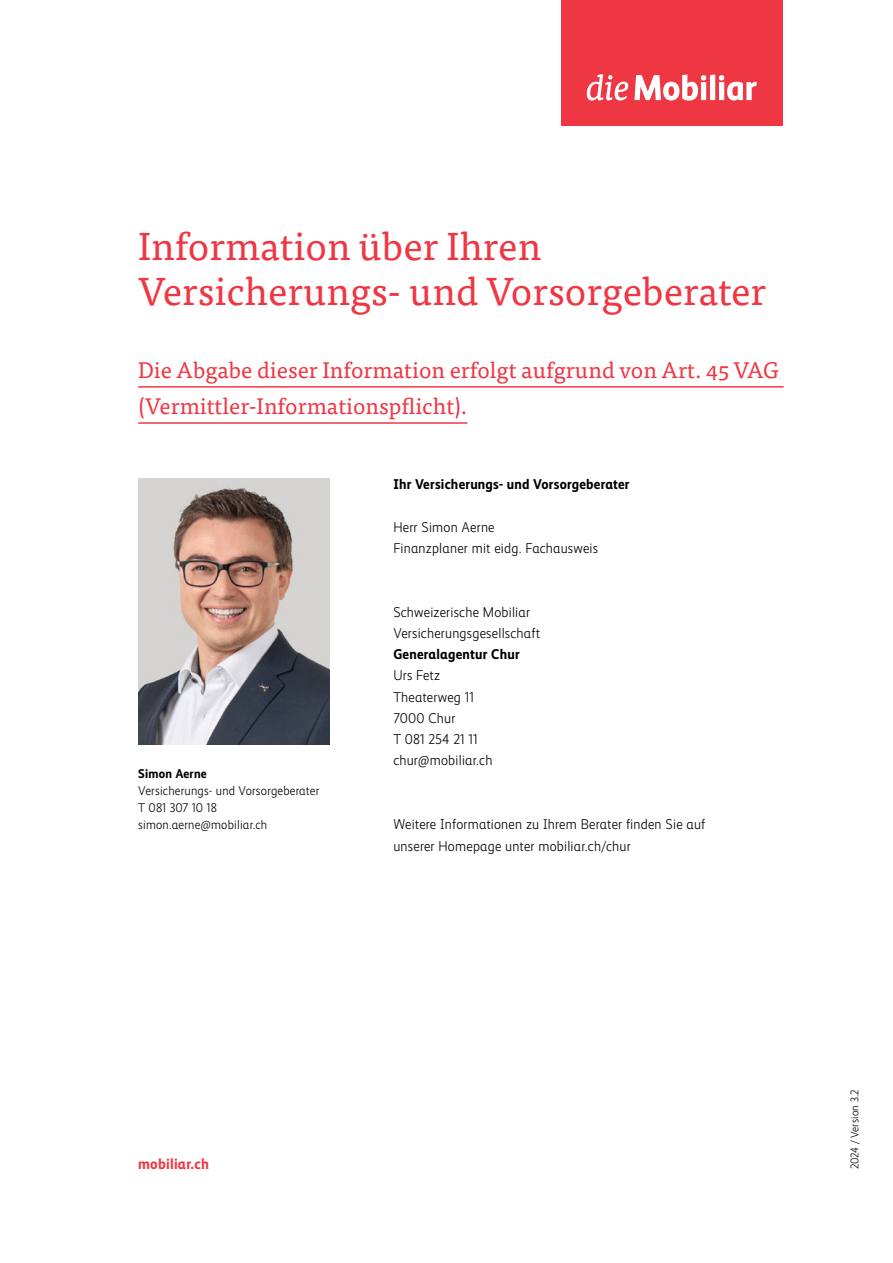
<style>
.page{position:relative;width:893px;height:1263px;background:#fff}
.page>*{position:absolute;margin:0;border:0;box-sizing:border-box;transform-origin:0 0}
.subheadline-1{font:39px/44.7px "Tisa Pro";color:#ef3744}
.Lead_Unterstrichen_1{font:22.5px/36.2px "Tisa Pro";color:#ef3744}
.t1{font:700 15px "Mobiliar Realist";letter-spacing:.015em;color:#ef3744}
.Adresse{font:300 14.25px/21.3px "Mobiliar Realist";letter-spacing:.015em;color:#000}
.paragraph_aftersubhe{font:300 14.25px/21.3px "Mobiliar Realist";letter-spacing:.015em;color:#000}
.paragraph_01{font:300 14.25px "Mobiliar Realist";letter-spacing:.015em;color:#000}
.subheadline-2{font:700 14.25px "Mobiliar Realist";letter-spacing:.015em;color:#000}
.Standort{font:700 14.25px "Mobiliar Realist";letter-spacing:.015em;color:#000}
.Email{font:300 14.25px "Mobiliar Realist";letter-spacing:.015em;color:#000}
.paragraph_02{font:300 12.75px "Mobiliar Realist";letter-spacing:.015em;color:#000}
.paragraph_02-2{font:700 12.75px "Mobiliar Realist";letter-spacing:.015em;color:#000}
.paragraph{font:300 11.25px "Mobiliar Realist";letter-spacing:.015em;color:#000}
</style>
<div class="page">
<hr style="left:138px;top:386px;width:646px;height:2px;background:#ef3744">
<hr style="left:138px;top:422px;width:329px;height:2px;background:#ef3744">
<img style="left:138px;top:479px;width:192px;height:265px">
<div style="left:561px;top:0;width:221px;height:125px;background:#ef3744"></div>
<svg style="left:587px;top:74px;width:41px;height:26px"></svg>
<svg style="left:634px;top:74px;width:123px;height:27px"></svg>
<p class="subheadline-1" style="left:138px;top:222px;width:629px">Information über Ihren<br>Versicherungs- und Vorsorgeberater</p>
<p class="Lead_Unterstrichen_1" style="left:138px;top:351px;width:642px">Die Abgabe dieser Information erfolgt aufgrund von Art. 45 VAG (Vermittler-Informationspflicht).</p>
<p class="subheadline-2" style="left:393px;top:476px;width:238px">Ihr Versicherungs- und Vorsorgeberater</p>
<p class="paragraph_02-2" style="left:138px;top:766px;width:70px">Simon Aerne</p>
<p class="paragraph_02" style="left:138px;top:784px;width:183px">Versicherungs- und Vorsorgeberater</p>
<p class="paragraph_02" style="left:138px;top:801px;width:80px">T 081 307 10 18</p>
<p class="paragraph_02" style="left:138px;top:818px;width:131px">simon.aerne@mobiliar.ch</p>
<p class="paragraph_01" style="left:393px;top:519px;width:103px">Herr Simon Aerne</p>
<p class="paragraph_01" style="left:393px;top:540px;width:206px">Finanzplaner mit eidg. Fachausweis</p>
<p class="Adresse" style="left:393px;top:601px;width:148px">Schweizerische Mobiliar<br>Versicherungsgesellschaft</p>
<p class="Standort" style="left:393px;top:646px;width:128px">Generalagentur Chur</p>
<p class="Adresse" style="left:393px;top:665px;width:48px">Urs Fetz</p>
<p class="Adresse" style="left:393px;top:686px;width:82px">Theaterweg 11</p>
<p class="Adresse" style="left:393px;top:708px;width:64px">7000 Chur</p>
<p class="Adresse" style="left:393px;top:729px;width:86px">T 081 254 21 11</p>
<p class="Email" style="left:393px;top:753px;width:101px">chur@mobiliar.ch</p>
<p class="paragraph_aftersubhe" style="left:393px;top:814px;width:313px">Weitere Informationen zu Ihrem Berater finden Sie auf unserer Homepage unter mobiliar.ch/chur</p>
<p class="t1" style="left:138px;top:1155px;width:72px">mobiliar.ch</p>
<p class="paragraph" style="left:848px;top:1169px;width:82px;rotate:-90deg">2024 / Version 3.2</p>
</div>
